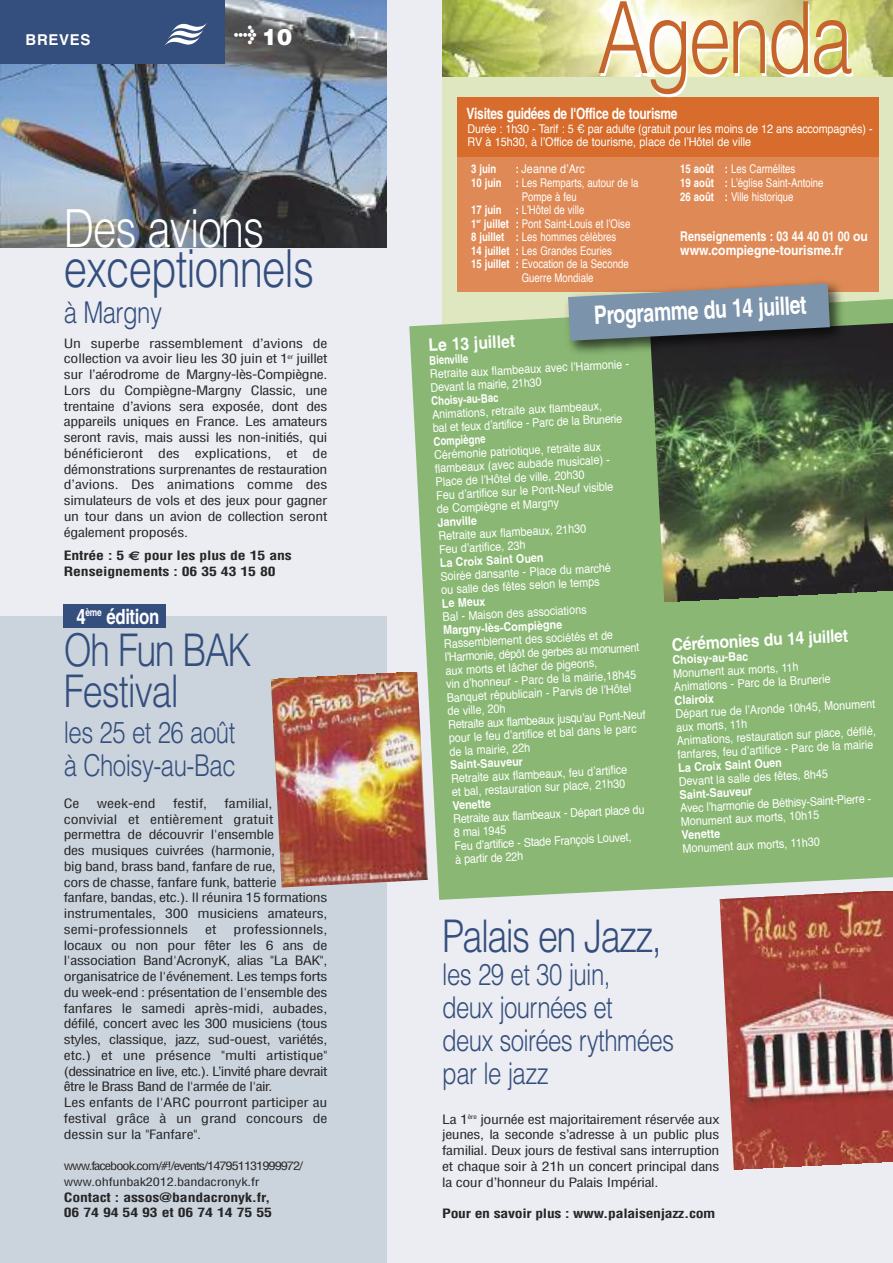
<style>
.page{position:relative;width:893px;height:1263px;background:#ebedf2}
.page>*{position:absolute;margin:0;border:0;box-sizing:border-box;transform-origin:0 0}
.t1{font:300 99.75px "Helvetica";letter-spacing:-.045em;color:#c5652c;scale:.77 1}
.t2{font:300 52.5px "Helvetica";letter-spacing:-.02em;color:#344e7d;scale:.8 1}
.t3{font:300 52.5px "Helvetica";letter-spacing:-.02em;color:#fff;scale:.8 1}
.t4{font:300 45px/40.5px "Helvetica";letter-spacing:-.045em;color:#344e7d;scale:.8 1}
.t5{font:300 30px/33px "Helvetica";letter-spacing:-.02em;color:#344e7d;scale:.8 1}
.t6{font:700 25.35px "Helvetica";color:#fff;scale:.77 1}
.t7{font:900 22.5px "Helvetica";color:#fff}
.t8{font:700 21px "Helvetica";letter-spacing:-.02em;color:#fff;scale:.8 1}
.t9{font:700 17.25px "Helvetica";color:#fff;scale:.91 1}
.t10{font:700 15.6px "Helvetica";letter-spacing:-.02em;color:#fff;scale:.77 1}
.t11{font:700 15px "Helvetica";letter-spacing:.045em;color:#fff}
.t12{font:700 13.5px/13.5px "Helvetica";color:#fff;scale:.8 1}
.t13{font:condensed 12.6px/15.8px "Helvetica";letter-spacing:-.025em;color:#272627;text-align:justify;scale:1.25 1}
.t14{font:700 condensed 12.6px/15.8px "Helvetica";letter-spacing:-.01em;color:#272627;scale:1.25 1}
.t15{font:12px/13.5px "Helvetica";color:#fff;scale:.9 1}
.t16{font:12px/13.5px "Helvetica";color:#fff;scale:.8 1}
.t17{font:700 12px "Helvetica";color:#fff;scale:.9 1}
.t18{font:700 12px "Helvetica";color:#fff;scale:.8 1}
.t19{font:condensed 11.4px/15.8px "Helvetica";letter-spacing:-.07em;color:#272627;scale:1.25 1}
.s1{font-family:"Euro Sans";font-stretch:normal}
.s2{font-weight:700}
</style>
<div class="page">
<img style="left:720px;top:900px;width:173px;height:269px">
<img style="left:0;top:0;width:387px;height:248px">
<div style="left:0;top:616px;width:387px;height:647px;background:#cbd4dd"></div>
<div style="left:442px;top:0;width:451px;height:844px;background:#dfe7c0"></div>
<div style="left:409px;top:299px;width:484px;height:601px;background:#8ab874"></div>
<img style="left:650px;top:322px;width:243px;height:279px">
<img style="left:442px;top:0;width:451px;height:77px">
<div style="left:0;top:0;width:225px;height:64px;background:#344e7d"></div>
<svg style="left:164px;top:23px;width:43px;height:23px"></svg>
<div style="left:457px;top:98px;width:421px;height:194px;background:#df8a56"></div>
<div style="left:457px;top:97px;width:421px;height:59px;background:#d76c2c"></div>
<img style="left:561px;top:281px;width:302px;height:80px">
<svg style="left:568px;top:283px;width:262px;height:58px;background:#7b848f"></svg>
<div style="left:63px;top:605px;width:102px;height:23px;background:#344e7d"></div>
<img style="left:271px;top:672px;width:157px;height:215px">
<p class="t11" style="left:26px;top:34px;width:67px">BREVES</p>
<h3 class="t7" style="left:234px;top:24px;width:60px"><sup>&gt;</sup> 10</h3>
<h2 class="t3" style="left:64px;top:198px;width:252px">Des avions</h2>
<h2 class="t2" style="left:64px;top:238px;width:314px">exceptionnels</h2>
<h3 class="t5" style="left:64px;top:296px;width:124px">à Margny</h3>
<p class="t13" style="left:64px;top:336px;width:212px">Un superbe rassemblement d’avions de collection va avoir lieu les 30 juin et 1<sup>er</sup> juillet sur l’aérodrome de Margny-lès-Compiègne.<br>Lors du Compiègne-Margny Classic, une trentaine d’avions sera exposée, dont des appareils uniques en France. Les amateurs seront ravis, mais aussi les non-initiés, qui bénéficieront des explications, et de démonstrations surprenantes de restauration d’avions. Des animations comme des simulateurs de vols et des jeux pour gagner un tour dans un avion de collection seront également proposés.</p>
<p class="t14" style="left:64px;top:548px;width:184px">Entrée : 5 <span class="s1">€</span> pour les plus de 15 ans<br>Renseignements : 06 35 43 15 80</p>
<h3 class="t8" style="left:76px;top:608px;width:105px">4<sup>ème</sup> édition</h3>
<h3 class="t4" style="left:64px;top:631px;width:236px">Oh Fun BAK<br>Festival</h3>
<h3 class="t5" style="left:64px;top:716px;width:216px">les 25 et 26 août à Choisy-au-Bac</h3>
<p class="t13" style="left:64px;top:796px;width:14px">Ce</p>
<p class="t13" style="left:97px;top:796px;width:49px">week-end</p>
<p class="t13" style="left:173px;top:796px;width:29px">festif,</p>
<p class="t13" style="left:64px;top:796px;width:212px;text-align:left;text-indent:161px">familial, convivial et entièrement gratuit permettra de découvrir l'ensemble<br>des musiques cuivrées (harmonie,<br>big band, brass band, fanfare de rue,<br>cors de chasse, fanfare funk, batterie<br>fanfare, bandas, etc.). Il réunira 15 formations instrumentales, 300 musiciens amateurs, semi-professionnels</p>
<p class="t13" style="left:64px;top:922px;width:212px;text-align:left;text-indent:170px">professionnels, locaux ou non pour fêter les 6 ans de l'association Band'AcronyK, alias "La BAK", organisatrice de l'événement. Les temps forts du week-end : présentation de l'ensemble des fanfares le samedi après-midi, aubades, défilé, concert avec les 300 musiciens (tous styles, classique, jazz, sud-ouest, variétés, etc.) et une présence "multi artistique" (dessinatrice en live, etc.). L’invité phare devrait être le Brass Band de l'armée de l'air.<br>Les enfants de l'ARC pourront participer au festival grâce à un grand concours de dessin sur la "Fanfare".</p>
<p class="t19" style="left:64px;top:1159px;width:193px">www.facebook.com/#!/events/147951131999972/ www.ohfunbak2012.bandacronyk.fr</p>
<p class="t14" style="left:64px;top:1190px;width:168px">Contact : assos@bandacronyk.fr,<br>06 74 94 54 93 et 06 74 14 75 55</p>
<p class="t13" style="left:205px;top:922px;width:11px">et</p>
<h1 class="t1" style="left:597px;top:-4px;width:333px">Agenda</h1>
<p class="t10" style="left:466px;top:108px;width:276px">Visites guidées de l'Office de tourisme</p>
<p class="t15" style="left:467px;top:123px;width:452px">Durée : 1h30 - Tarif : 5 € par adulte (gratuit pour les moins de 12 ans accompagnés) -<br>RV à 15h30, à l’Office de tourisme, place de l’Hôtel de ville</p>
<p class="t18" style="left:471px;top:165px;width:33px">3 juin</p>
<p class="t15" style="left:516px;top:163px;width:78px"><span class="s2">:</span> Jeanne d’Arc</p>
<p class="t16" style="left:471px;top:177px;width:211px"><span class="s2">10 juin :</span> Les Remparts, autour de la</p>
<p class="t16" style="left:522px;top:190px;width:70px">Pompe à feu</p>
<p class="t16" style="left:471px;top:204px;width:143px"><span class="s2">17 juin :</span> L’Hôtel de ville</p>
<p class="t16" style="left:471px;top:217px;width:200px"><span class="s2">1</span><sup>er</sup> <span class="s2">juillet :</span> Pont Saint-Louis et l’Oise</p>
<p class="t16" style="left:471px;top:231px;width:183px"><span class="s2">8 juillet :</span> Les hommes célèbres</p>
<p class="t16" style="left:471px;top:244px;width:178px"><span class="s2">14 juillet :</span> Les Grandes Ecuries</p>
<p class="t16" style="left:471px;top:258px;width:199px"><span class="s2">15 juillet :</span> Evocation de la Seconde</p>
<p class="t16" style="left:522px;top:271px;width:91px">Guerre Mondiale</p>
<p class="t16" style="left:680px;top:163px;width:181px"><span class="s2">15 août :</span> Les Carmélites<br><span class="s2">19 août :</span> L’église Saint-Antoine<br><span class="s2">26 août :</span> Ville historique</p>
<p class="t12" style="left:680px;top:231px;width:236px">Renseignements : 03 44 40 01 00 ou www.compiegne-tourisme.fr</p>
<h3 class="t6" style="left:594px;top:306px;width:278px;rotate:-3deg">Programme du 14 juillet</h3>
<h3 class="t9" style="left:428px;top:339px;width:97px;rotate:-3deg">Le 13 juillet</h3>
<p class="t18" style="left:429px;top:356px;width:50px;rotate:-3deg">Bienville</p>
<p class="t15" style="left:430px;top:368px;width:223px;rotate:-3deg">Retraite aux flambeaux avec l’Harmonie -<br>Devant la mairie, 21h30</p>
<p class="t18" style="left:431px;top:397px;width:85px;rotate:-3deg">Choisy-au-Bac</p>
<p class="t15" style="left:432px;top:409px;width:212px;rotate:-3deg">Animations, retraite aux flambeaux,<br>bal et feux d’artifice - Parc de la Brunerie</p>
<p class="t18" style="left:433px;top:437px;width:67px;rotate:-3deg">Compiègne</p>
<p class="t15" style="left:434px;top:449px;width:199px;rotate:-3deg">Cérémonie patriotique, retraite aux flambeaux (avec aubade musicale) - Place de l’Hôtel de ville, 20h30<br>Feu d’artifice sur le Pont-Neuf visible de Compiègne et Margny</p>
<p class="t17" style="left:437px;top:518px;width:45px;rotate:-3deg">Janville</p>
<p class="t15" style="left:438px;top:530px;width:166px;rotate:-3deg">Retraite aux flambeaux, 21h30<br>Feu d’artifice, 23h</p>
<p class="t17" style="left:440px;top:558px;width:117px;rotate:-3deg">La Croix Saint Ouen</p>
<p class="t15" style="left:440px;top:571px;width:191px;rotate:-3deg">Soirée dansante - Place du marché ou salle des fêtes selon le temps</p>
<p class="t17" style="left:442px;top:599px;width:50px;rotate:-3deg">Le Meux</p>
<p class="t15" style="left:442px;top:611px;width:162px;rotate:-3deg">Bal - Maison des associations</p>
<p class="t17" style="left:443px;top:626px;width:134px;rotate:-3deg">Margny-lès-Compiègne</p>
<p class="t15" style="left:444px;top:638px;width:221px;rotate:-3deg">Rassemblement des sociétés et de l’Harmonie, dépôt de gerbes au monument aux morts et lâcher de pigeons,<br>vin d’honneur - Parc de la mairie,18h45<br>Banquet républicain - Parvis de l’Hôtel de ville, 20h<br>Retraite aux flambeaux jusqu’au Pont-Neuf pour le feu d’artifice et bal dans le parc de la mairie, 22h</p>
<p class="t17" style="left:450px;top:761px;width:82px;rotate:-3deg">Saint-Sauveur</p>
<p class="t15" style="left:451px;top:773px;width:198px;rotate:-3deg">Retraite aux flambeaux, feu d’artifice et bal, restauration sur place, 21h30</p>
<p class="t17" style="left:452px;top:801px;width:44px;rotate:-3deg">Venette</p>
<p class="t15" style="left:453px;top:813px;width:214px;rotate:-3deg">Retraite aux flambeaux - Départ place du<br>8 mai 1945<br>Feu d’artifice - Stade François Louvet,<br>à partir de 22h</p>
<h3 class="t9" style="left:671px;top:638px;width:195px;rotate:-3deg">Cérémonies du 14 juillet</h3>
<p class="t17" style="left:672px;top:655px;width:85px;rotate:-3deg">Choisy-au-Bac</p>
<p class="t15" style="left:673px;top:668px;width:176px;rotate:-3deg">Monument aux morts, 11h<br>Animations - Parc de la Brunerie</p>
<p class="t17" style="left:674px;top:696px;width:45px;rotate:-3deg">Clairoix</p>
<p class="t15" style="left:675px;top:708px;width:224px;rotate:-3deg">Départ rue de l’Aronde 10h45, Monument aux morts, 11h<br>Animations, restauration sur place, défilé, fanfares, feu d’artifice - Parc de la mairie</p>
<p class="t17" style="left:678px;top:763px;width:117px;rotate:-3deg">La Croix Saint Ouen</p>
<p class="t15" style="left:679px;top:775px;width:167px;rotate:-3deg">Devant la salle des fêtes, 8h45</p>
<p class="t17" style="left:679px;top:790px;width:82px;rotate:-3deg">Saint-Sauveur</p>
<p class="t15" style="left:680px;top:802px;width:214px;rotate:-3deg">Avec l’harmonie de Béthisy-Saint-Pierre -<br>Monument aux morts, 10h15</p>
<p class="t17" style="left:681px;top:831px;width:44px;rotate:-3deg">Venette</p>
<p class="t15" style="left:682px;top:843px;width:154px;rotate:-3deg">Monument aux morts, 11h30</p>
<h3 class="t4" style="left:442px;top:916px;width:276px">Palais en Jazz,</h3>
<h3 class="t5" style="left:442px;top:958px;width:292px">les 29 et 30 juin,<br>deux journées et<br>deux soirées rythmées par le jazz</h3>
<p class="t13" style="left:442px;top:1112px;width:223px">La 1<sup>ère</sup> journée est majoritairement réservée aux jeunes, la seconde s’adresse à un public plus familial. Deux jours de festival sans interruption et chaque soir à 21h un concert principal dans la cour d’honneur du Palais Impérial.</p>
<p class="t14" style="left:442px;top:1207px;width:220px">Pour en savoir plus : www.palaisenjazz.com</p>
</div>
